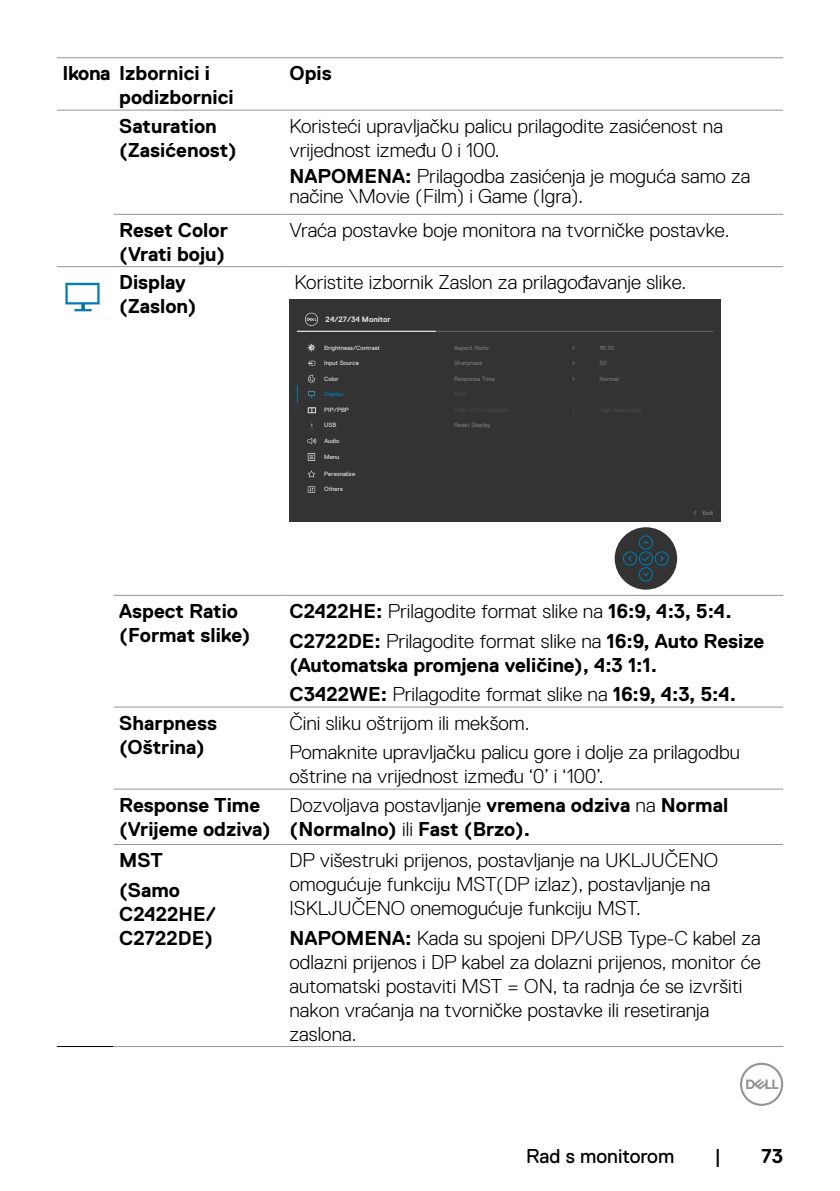
<style>
.page{position:relative;width:840px;height:1191px;background:#fff}
.page>*{position:absolute;margin:0;border:0;box-sizing:border-box;transform-origin:0 0}
.t1{font:300 20px/24px "Dell Replica";color:#000}
.t2{font:700 20px/24px "Dell Replica";color:#000}
.t3{font:20px "Dell Replica";color:#000}
.t4{font:700 7.8px "Dell Replica";color:#e4e4e4}
.t5{font:6.2px "Dell Replica";color:#e4e4e4}
.t6{font:6.2px "Dell Replica";color:#787878}
.t7{font:6.2px "Dell Replica";color:#e3e3e3}
.t8{font:6.2px "Dell Replica";color:#007db8}
.t9{font:6.2px "Dell Replica";color:#787878;scale:1.08 1}
.t10{font:700 6.2px "Dell Replica";color:#777}
.s1{font-weight:700}
.s2{font-weight:300}
</style>
<div class="page">
<svg style="left:740px;top:1062px;width:42px;height:44px"></svg>
<hr style="left:57px;top:1046px;width:56px;height:1px;background:#000">
<hr style="left:113px;top:266px;width:170px;height:1px;background:#939598">
<hr style="left:57px;top:57px;width:56px;height:1px;background:#939598">
<hr style="left:113px;top:57px;width:170px;height:1px;background:#939598">
<hr style="left:283px;top:57px;width:499px;height:1px;background:#939598">
<hr style="left:57px;top:110px;width:56px;height:1px;background:#939598">
<hr style="left:113px;top:110px;width:170px;height:1px;background:#939598">
<hr style="left:283px;top:110px;width:499px;height:1px;background:#939598">
<hr style="left:57px;top:266px;width:56px;height:1px;background:#939598">
<hr style="left:283px;top:266px;width:499px;height:1px;background:#939598">
<hr style="left:113px;top:595px;width:170px;height:1px;background:#939598">
<hr style="left:283px;top:595px;width:499px;height:1px;background:#939598">
<hr style="left:113px;top:706px;width:170px;height:1px;background:#939598">
<hr style="left:283px;top:706px;width:499px;height:1px;background:#939598">
<hr style="left:113px;top:788px;width:170px;height:1px;background:#939598">
<hr style="left:283px;top:788px;width:499px;height:1px;background:#939598">
<hr style="left:113px;top:844px;width:170px;height:1px;background:#939598">
<hr style="left:283px;top:844px;width:499px;height:1px;background:#939598">
<hr style="left:113px;top:1046px;width:170px;height:1px;background:#939598">
<hr style="left:283px;top:1046px;width:499px;height:1px;background:#939598">
<hr style="left:113px;top:214px;width:170px;height:1px;background:#939598">
<hr style="left:283px;top:214px;width:499px;height:1px;background:#939598">
<img style="left:65px;top:282px;width:35px;height:30px">
<div style="left:289px;top:299px;width:431px;height:223px;background:#333"></div>
<div style="left:614px;top:527px;width:62px;height:62px;background:#333;border-radius:50%"></div>
<div style="left:638px;top:551px;width:14px;height:14px;border:1px solid #007db8;border-radius:50%"></div>
<div style="left:638px;top:567px;width:14px;height:14px;border:1px solid #007db8;border-radius:50%"></div>
<div style="left:638px;top:535px;width:14px;height:14px;border:1px solid #007db8;border-radius:50%"></div>
<div style="left:622px;top:551px;width:14px;height:14px;border:1px solid #007db8;border-radius:50%"></div>
<div style="left:654px;top:551px;width:14px;height:14px;border:1px solid #007db8;border-radius:50%"></div>
<svg style="left:643px;top:540px;width:6px;height:4px"></svg>
<svg style="left:628px;top:555px;width:4px;height:6px"></svg>
<svg style="left:640px;top:555px;width:10px;height:7px"></svg>
<hr style="left:297px;top:331px;width:416px;height:1px;background:#666">
<hr style="left:297px;top:331px;width:138px;height:1px;background:#fff">
<svg style="left:305px;top:313px;width:13px;height:13px"></svg>
<svg style="left:297px;top:385px;width:1px;height:18px"></svg>
<svg style="left:307px;top:360px;width:8px;height:6px"></svg>
<svg style="left:307px;top:374px;width:8px;height:9px"></svg>
<svg style="left:307px;top:344px;width:8px;height:7px"></svg>
<svg style="left:308px;top:391px;width:7px;height:7px"></svg>
<svg style="left:307px;top:407px;width:9px;height:6px"></svg>
<svg style="left:308px;top:470px;width:7px;height:8px"></svg>
<svg style="left:307px;top:486px;width:8px;height:6px"></svg>
<svg style="left:308px;top:487px;width:6px;height:5px"></svg>
<svg style="left:307px;top:453px;width:8px;height:8px"></svg>
<svg style="left:308px;top:454px;width:6px;height:6px"></svg>
<svg style="left:307px;top:438px;width:9px;height:6px"></svg>
<p class="t2" style="left:119px;top:62px;width:116px;text-indent:-57px">Ikona Izbornici i podizbornici</p>
<p class="t2" style="left:289px;top:62px;width:44px">Opis</p>
<p class="t2" style="left:119px;top:114px;width:119px">Saturation (Zasićenost)</p>
<p class="t1" style="left:289px;top:114px;width:462px;line-height:24.8px">Koristeći upravljačku palicu prilagodite zasićenost na vrijednost između 0 i 100.<br><span class="s1">NAPOMENA:</span> Prilagodba zasićenja je moguća samo za</p>
<p class="t1" style="left:289px;top:184px;width:295px">načine \Movie (Film) i Game (Igra).</p>
<p class="t2" style="left:119px;top:218px;width:110px">Reset Color (Vrati boju)</p>
<p class="t1" style="left:289px;top:218px;width:441px">Vraća postavke boje monitora na tvorničke postavke.</p>
<p class="t2" style="left:119px;top:270px;width:79px">Display (Zaslon)</p>
<p class="t1" style="left:294px;top:270px;width:393px">Koristite izbornik Zaslon za prilagođavanje slike.</p>
<p class="t4" style="left:325px;top:315px;width:67px">24/27/34 Monitor</p>
<p class="t5" style="left:324px;top:359px;width:36px">Input Source</p>
<p class="t5" style="left:324px;top:375px;width:16px">Color</p>
<p class="t5" style="left:324px;top:344px;width:57px">Brightness/Contrast</p>
<p class="t6" style="left:454px;top:344px;width:36px">Aspect Ratio</p>
<p class="t9" style="left:599px;top:344px;width:15px">16:10</p>
<p class="t6" style="left:454px;top:359px;width:30px">Sharpness</p>
<p class="t6" style="left:599px;top:359px;width:9px">50</p>
<p class="t6" style="left:454px;top:375px;width:42px">Response Time</p>
<p class="t6" style="left:599px;top:375px;width:21px">Normal</p>
<p class="t8" style="left:324px;top:390px;width:21px">Display</p>
<p class="t5" style="left:324px;top:406px;width:26px">PIP/PBP</p>
<p class="t7" style="left:324px;top:421px;width:14px">USB</p>
<p class="t7" style="left:324px;top:437px;width:17px">Audio</p>
<p class="t5" style="left:324px;top:453px;width:17px">Menu</p>
<p class="t5" style="left:324px;top:470px;width:32px">Personalize</p>
<p class="t5" style="left:324px;top:486px;width:20px">Others</p>
<p class="t6" style="left:454px;top:421px;width:38px">Reset Display</p>
<p class="t10" style="left:702px;top:509px;width:13px">Exit</p>
<p class="t2" style="left:119px;top:599px;width:133px">Aspect Ratio (Format slike)</p>
<p class="t1" style="left:289px;top:596px;width:476px;line-height:29.6px"><span class="s1">C2422HE:</span> Prilagodite format slike na <span class="s1">16:9, 4:3, 5:4.<br>C2722DE:</span> Prilagodite format slike na <span class="s1">16:9, Auto Resize</span></p>
<p class="t2" style="left:289px;top:650px;width:448px;line-height:29.6px">(Automatska promjena veličine), 4:3 1:1.<br>C3422WE: <span class="s2">Prilagodite format slike na</span> 16:9, 4:3, 5:4.</p>
<p class="t2" style="left:119px;top:711px;width:99px">Sharpness (Oštrina)</p>
<p class="t1" style="left:289px;top:708px;width:451px;line-height:29.6px">Čini sliku oštrijom ili mekšom.<br>Pomaknite upravljačku palicu gore i dolje za prilagodbu</p>
<p class="t1" style="left:289px;top:764px;width:315px">oštrine na vrijednost između ‘0’ i ‘100’.</p>
<p class="t2" style="left:119px;top:793px;width:153px">Response Time (Vrijeme odziva)</p>
<p class="t2" style="left:289px;top:793px;width:440px"><span class="s2">Dozvoljava postavljanje</span> vremena odziva <span class="s2">na</span> Normal (Normalno) <span class="s2">ili</span> Fast (Brzo).</p>
<p class="t2" style="left:119px;top:845px;width:62px;line-height:29.6px">MST (Samo</p>
<p class="t2" style="left:119px;top:902px;width:98px">C2422HE/<br>C2722DE)</p>
<p class="t1" style="left:289px;top:848px;width:430px">DP višestruki prijenos, postavljanje na UKLJUČENO omogućuje funkciju MST(DP izlaz), postavljanje na<br>ISKLJUČENO onemogućuje funkciju MST.</p>
<p class="t1" style="left:289px;top:926px;width:472px"><span class="s1">NAPOMENA:</span> Kada su spojeni DP/USB Type-C kabel za odlazni prijenos i DP kabel za dolazni prijenos, monitor će automatski postaviti MST = ON, ta radnja će se izvršiti nakon vraćanja na tvorničke postavke ili resetiranja zaslona.</p>
<p class="t3" style="left:526px;top:1144px;width:149px">Rad s monitorom</p>
<p class="t3" style="left:714px;top:1144px;width:8px">|</p>
<p class="t2" style="left:760px;top:1143px;width:23px">73</p>
</div>
